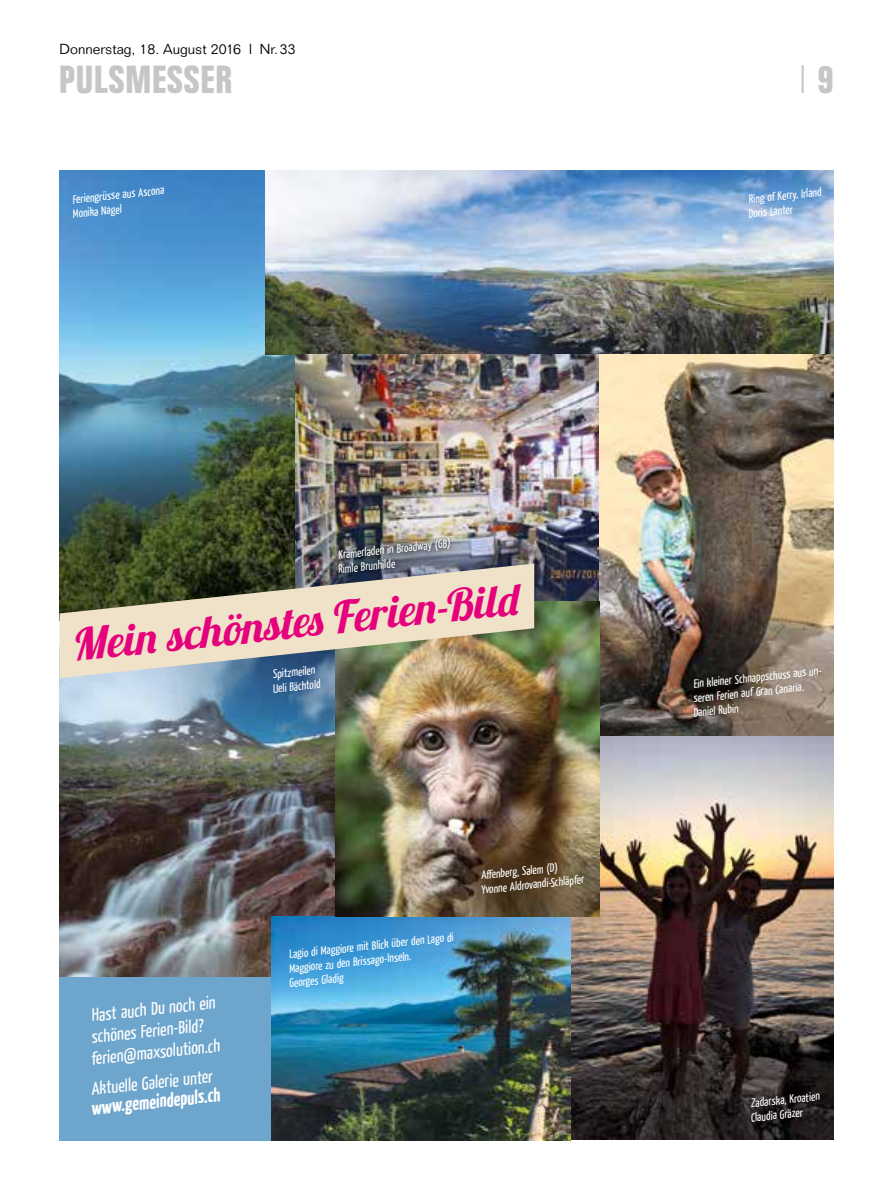
<style>
.page{position:relative;width:893px;height:1191px;background:#fff}
.page>*{position:absolute;margin:0;border:0;box-sizing:border-box;transform-origin:0 0}
.t1{font:43.95px "Lobster 1.3";color:#e5007c}
.t2{font:700 39px "Folio Condensed BQ";letter-spacing:.03em;color:#c5c6c6}
.t3{font:300 39px "Folio";color:#c5c6c6}
.t4{font:700 19.5px "Yanone Kaffeesatz";color:#fff}
.t5{font:18px/21.6px "Yanone Kaffeesatz";color:#fff}
.t6{font:300 14.25px "Folio";color:#000}
.t7{font:12px/14.4px "Yanone Kaffeesatz";color:#fff}
.s1{font-family:"Folio Condensed BQ";font-weight:700}
</style>
<div class="page">
<div style="left:60px;top:972px;width:212px;height:168px;background:#6da5cc"></div>
<img style="left:60px;top:170px;width:235px;height:393px">
<img style="left:265px;top:170px;width:568px;height:184px">
<img style="left:60px;top:678px;width:275px;height:298px">
<img style="left:295px;top:354px;width:305px;height:247px">
<img style="left:600px;top:354px;width:233px;height:383px">
<img style="left:570px;top:737px;width:263px;height:402px">
<img style="left:272px;top:916px;width:298px;height:224px">
<img style="left:335px;top:601px;width:264px;height:315px">
<img style="left:60px;top:563px;width:474px;height:115px">
<div style="left:334px;top:533px;width:120px;height:44px;background:#000;opacity:.75"></div>
<p class="t6" style="left:60px;top:40px;width:238px">Donnerstag, 18. August 2016 l Nr.33</p>
<h2 class="t2" style="left:60px;top:58px;width:174px">PULSMESSER</h2>
<h2 class="t3" style="left:798px;top:56px;width:36px">| <span class="s1">9</span></h2>
<p class="t7" style="left:70px;top:192px;width:95px;rotate:-6deg">Feriengrüsse aus Ascona<br>Monika Nagel</p>
<p class="t7" style="left:746px;top:192px;width:76px;rotate:-6deg">Ring of Kerry, Irland<br>Doris Lanter</p>
<p class="t7" style="left:336px;top:547px;width:116px;rotate:-6deg">Krämerladen in Broadway (GB)<br>Rimle Brunhilde</p>
<h1 class="t1" style="left:70px;top:617px;width:449px;rotate:-6deg">Mein schönstes Ferien-Bild</h1>
<p class="t7" style="left:270px;top:667px;width:49px;rotate:-6deg">Spitzmeilen<br>Ueli Bächtold</p>
<h3 class="t5" style="left:85px;top:1004px;width:131px;rotate:-6deg">Hast auch Du noch ein schönes Ferien-Bild? ferien@maxsolution.ch</h3>
<h3 class="t5" style="left:90px;top:1077px;width:123px;rotate:-6deg">Aktuelle Galerie unter</h3>
<h3 class="t4" style="left:90px;top:1095px;width:131px;rotate:-6deg">www.gemeindepuls.ch</h3>
<p class="t7" style="left:285px;top:946px;width:170px;rotate:-6deg">Lagio di Maggiore mit Blick über den Lago di<br>Maggiore zu den Brissago-Inseln.<br>Georges Gladig</p>
<p class="t7" style="left:479px;top:867px;width:105px;rotate:-6deg">Aff enberg, Salem (D)<br>Yvonne Aldrovandi-Schläpfer</p>
<p class="t7" style="left:689px;top:676px;width:136px;rotate:-6deg">Ein kleiner Schnappschuss aus un&shy;seren Ferien auf Gran Canaria.<br>Daniel Rubin</p>
<p class="t7" style="left:748px;top:1095px;width:72px;rotate:-6deg">Zadarska, Kroatien<br>Claudia Gräzer</p>
</div>
